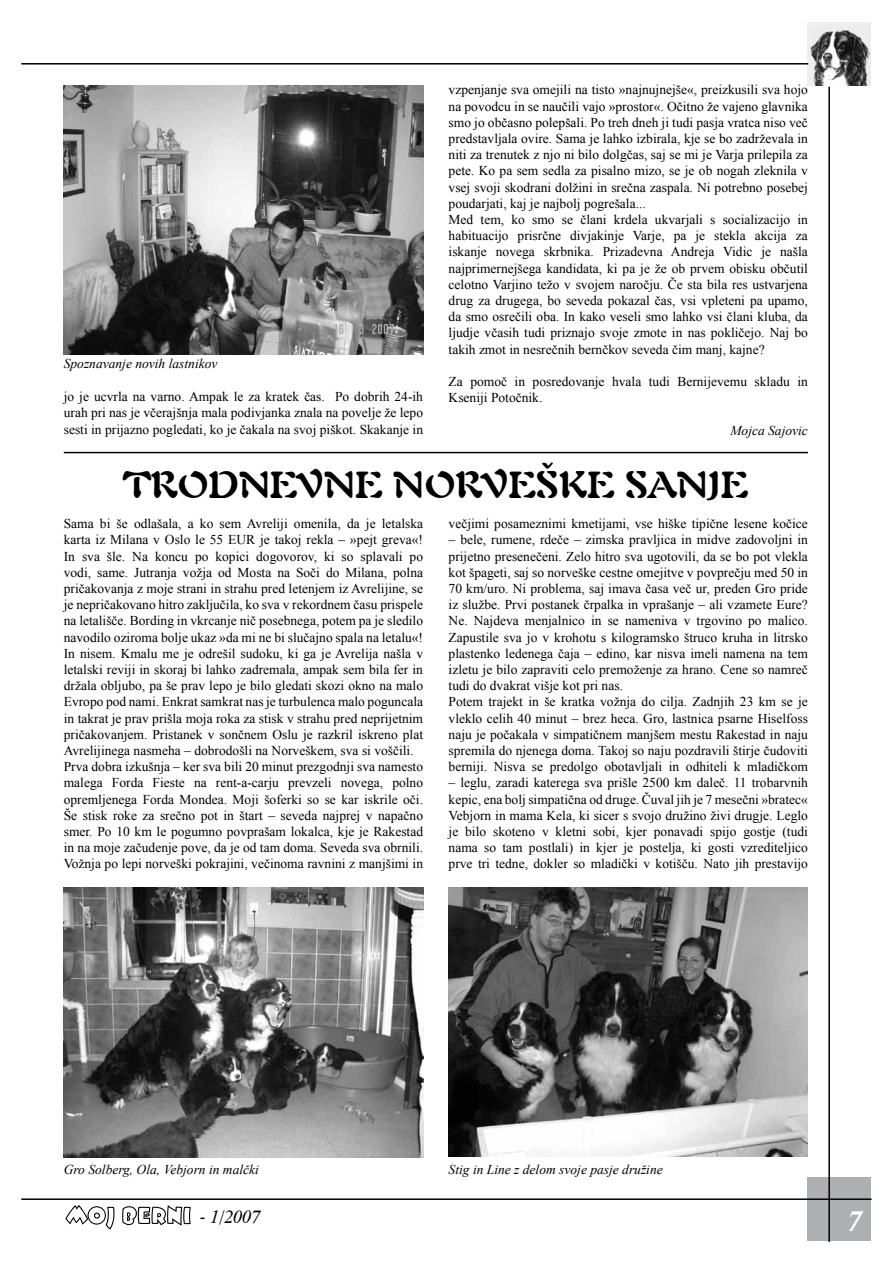
<style>
.page{position:relative;width:893px;height:1263px;background:#fff}
.page>*{position:absolute;margin:0;border:0;box-sizing:border-box;transform-origin:0 0}
.t1{font:700 37.5px "Freeform 721 BT";color:#000}
.t2{font:italic 700 30px "Dutch 801 BT";color:#fff}
.t3{font:italic 18px "Dutch 801 BT";color:#000}
.t4{font:13.5px/16.2px "Times New Roman";color:#000}
.t5{font:italic 13.5px "Times New Roman";color:#000}
</style>
<div class="page">
<img style="left:808px;top:22px;width:63px;height:63px">
<div style="left:808px;top:1178px;width:63px;height:63px;background:#aeafb2"></div>
<hr style="left:828px;top:87px;width:2px;height:1155px;background:#000">
<hr style="left:21px;top:63px;width:787px;height:2px;background:#000">
<hr style="left:21px;top:1198px;width:851px;height:2px;background:#000">
<svg style="left:65px;top:1205px;width:126px;height:25px"></svg>
<img style="left:64px;top:85px;width:359px;height:269px">
<hr style="left:64px;top:452px;width:744px;height:1px;background:#000">
<img style="left:64px;top:888px;width:359px;height:269px">
<img style="left:449px;top:887px;width:359px;height:270px">
<p class="t5" style="left:64px;top:354px;width:155px">Spoznavanje novih lastnikov</p>
<p class="t4" style="left:64px;top:388px;width:361px;text-align:justify">jo je ucvrla na varno. Ampak le za kratek čas. Po dobrih 24-ih urah pri nas je včerajšnja mala podivjanka znala na povelje že lepo sesti in prijazno pogledati, ko je čakala na svoj piškot. Skakanje in</p>
<p class="t4" style="left:449px;top:82px;width:361px">vzpenjanje sva omejili na tisto »najnujnejše«, preizkusili sva hojo na povodcu in se naučili vajo »prostor«. Očitno že vajeno glavnika smo jo občasno polepšali. Po treh dneh ji tudi pasja vratca niso več predstavljala ovire. Sama je lahko izbirala, kje se bo zadrževala in niti za trenutek z njo ni bilo dolgčas, saj se mi je Varja prilepila za pete. Ko pa sem sedla za pisalno mizo, se je ob nogah zleknila v vsej svoji skodrani dolžini in srečna zaspala. Ni potrebno posebej poudarjati, kaj je najbolj pogrešala...<br>Med tem, ko smo se člani krdela ukvarjali s socializacijo in habituacijo prisrčne divjakinje Varje, pa je stekla akcija za iskanje novega skrbnika. Prizadevna Andreja Vidic je našla najprimernejšega kandidata, ki pa je že ob prvem obisku občutil celotno Varjino težo v svojem naročju. Če sta bila res ustvarjena drug za drugega, bo seveda pokazal čas, vsi vpleteni pa upamo, da smo osrečili oba. In kako veseli smo lahko vsi člani kluba, da ljudje včasih tudi priznajo svoje zmote in nas pokličejo. Naj bo takih zmot in nesrečnih bernčkov seveda čim manj, kajne?</p>
<p class="t4" style="left:449px;top:373px;width:361px">Za pomoč in posredovanje hvala tudi Bernijevemu skladu in<br>Kseniji Potočnik.</p>
<p class="t5" style="left:730px;top:421px;width:79px">Mojca Sajovic</p>
<h1 class="t1" style="left:123px;top:462px;width:626px">TRODNEVNE NORVEŠKE SANJE</h1>
<p class="t4" style="left:64px;top:515px;width:361px">Sama bi še odlašala, a ko sem Avreliji omenila, da je letalska karta iz Milana v Oslo le 55 EUR je takoj rekla – »pejt greva«!<br>In sva šle. Na koncu po kopici dogovorov, ki so splavali po vodi, same. Jutranja vožja od Mosta na Soči do Milana, polna pričakovanja z moje strani in strahu pred letenjem iz Avrelijine, se je nepričakovano hitro zaključila, ko sva v rekordnem času prispele na letališče. Bording in vkrcanje nič posebnega, potem pa je sledilo navodilo oziroma bolje ukaz »da mi ne bi slučajno spala na letalu«!<br>In nisem. Kmalu me je odrešil sudoku, ki ga je Avrelija našla v letalski reviji in skoraj bi lahko zadremala, ampak sem bila fer in držala obljubo, pa še prav lepo je bilo gledati skozi okno na malo Evropo pod nami. Enkrat samkrat nas je turbulenca malo poguncala in takrat je prav prišla moja roka za stisk v strahu pred neprijetnim pričakovanjem. Pristanek v sončnem Oslu je razkril iskreno plat Avrelijinega nasmeha – dobrodošli na Norveškem, sva si voščili.<br>Prva dobra izkušnja – ker sva bili 20 minut prezgodnji sva namesto malega Forda Fieste na rent-a-carju prevzeli novega, polno opremljenega Forda Mondea. Moji šoferki so se kar iskrile oči.<br>Še stisk roke za srečno pot in štart – seveda najprej v napačno smer. Po 10 km le pogumno povprašam lokalca, kje je Rakestad in na moje začudenje pove, da je od tam doma. Seveda sva obrnili.<br>Vožnja po lepi norveški pokrajini, večinoma ravnini z manjšimi in</p>
<p class="t4" style="left:449px;top:515px;width:361px">večjimi posameznimi kmetijami, vse hiške tipične lesene kočice</p>
<p class="t4" style="left:449px;top:531px;width:361px">– bele, rumene, rdeče – zimska pravljica in midve zadovoljni in prijetno presenečeni. Zelo hitro sva ugotovili, da se bo pot vlekla kot špageti, saj so norveške cestne omejitve v povprečju med 50 in 70 km/uro. Ni problema, saj imava časa več ur, preden Gro pride iz službe. Prvi postanek črpalka in vprašanje – ali vzamete Eure?<br>Ne. Najdeva menjalnico in se nameniva v trgovino po malico.<br>Zapustile sva jo v krohotu s kilogramsko štruco kruha in litrsko plastenko ledenega čaja – edino, kar nisva imeli namena na tem izletu je bilo zapraviti celo premoženje za hrano. Cene so namreč tudi do dvakrat višje kot pri nas.<br>Potem trajekt in še kratka vožnja do cilja. Zadnjih 23 km se je vleklo celih 40 minut – brez heca. Gro, lastnica psarne Hiselfoss naju je počakala v simpatičnem manjšem mestu Rakestad in naju spremila do njenega doma. Takoj so naju pozdravili štirje čudoviti berniji. Nisva se predolgo obotavljali in odhiteli k mladičkom</p>
<p class="t4" style="left:449px;top:774px;width:361px;text-align:justify">– leglu, zaradi katerega sva prišle 2500 km daleč. 11 trobarvnih kepic, ena bolj simpatična od druge. Čuval jih je 7 mesečni »bratec« Vebjorn in mama Kela, ki sicer s svojo družino živi drugje. Leglo je bilo skoteno v kletni sobi, kjer ponavadi spijo gostje (tudi nama so tam postlali) in kjer je postelja, ki gosti vzrediteljico prve tri tedne, dokler so mladički v kotišču. Nato jih prestavijo</p>
<p class="t5" style="left:64px;top:1160px;width:197px">Gro Solberg, Ola, Vebjorn in malčki</p>
<p class="t5" style="left:449px;top:1160px;width:216px">Stig in Line z delom svoje pasje družine</p>
<h3 class="t3" style="left:200px;top:1206px;width:62px">- 1/2007</h3>
<h2 class="t2" style="left:847px;top:1201px;width:16px">7</h2>
</div>
